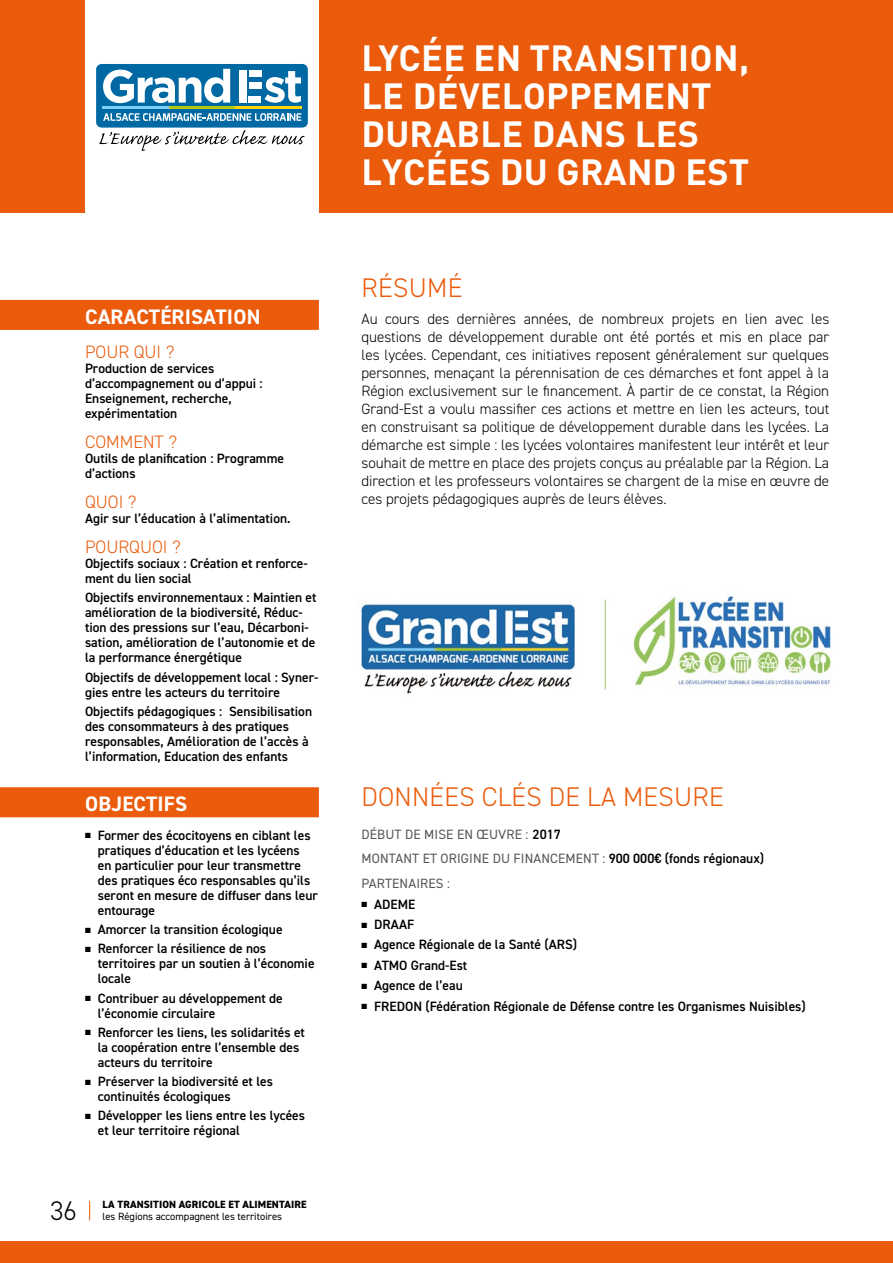
<style>
.page{position:relative;width:893px;height:1263px;background:#fff}
.page>*{position:absolute;margin:0;border:0;box-sizing:border-box;transform-origin:0 0}
.t1{font:700 36px/37.8px "DIN";letter-spacing:.005em;color:#fff}
.t2{font:300 27px "DIN2014";letter-spacing:.01em;color:#ea5b0b}
.t3{font:300 27px "DIN2014";color:#000}
.t4{font:700 21px "DIN2014";letter-spacing:.01em;color:#fff}
.t5{font:300 18px "DIN2014";color:#ea5b0b}
.t6{font:300 15px/18px "DIN2014";color:#000;text-align:justify}
.t7{font:600 13.5px/15px "DIN2014";color:#000}
.t8{font:13.5px/24.8px "DIN2014";letter-spacing:.01em;color:#575756}
.t9{font:10.5px "DIN2014";color:#000}
.t10{font:800 10.5px "DIN2014";letter-spacing:.01em;color:#000}
.s1{font-weight:600;color:#000}
</style>
<div class="page">
<div style="left:0;top:0;width:893px;height:213px;background:#ea5b0b"></div>
<div style="left:0;top:1242px;width:893px;height:21px;background:#ea5b0b"></div>
<div style="left:85px;top:0;width:234px;height:234px;background:#fff"></div>
<svg style="left:89px;top:1201px;width:1px;height:19px"></svg>
<div style="left:0;top:300px;width:319px;height:30px;background:#ea5b0b"></div>
<div style="left:0;top:787px;width:319px;height:30px;background:#ea5b0b"></div>
<div style="left:95px;top:63px;width:214px;height:65px;background:#0068a3;border-radius:6px"></div>
<div style="left:95px;top:62px;width:214px;height:67px;border:1px solid #fff;border-radius:6px"></div>
<svg style="left:103px;top:113px;width:198px;height:8px"></svg>
<svg style="left:103px;top:69px;width:127px;height:34px"></svg>
<svg style="left:265px;top:71px;width:36px;height:32px"></svg>
<div style="left:249px;top:96px;width:12px;height:6px;background:#fff"></div>
<div style="left:249px;top:83px;width:12px;height:6px;background:#fff"></div>
<div style="left:249px;top:70px;width:12px;height:6px;background:#fff"></div>
<div style="left:239px;top:70px;width:7px;height:32px;background:#fff"></div>
<hr style="left:103px;top:107px;width:66px;height:2px;background:#7ccef5">
<hr style="left:169px;top:107px;width:66px;height:2px;background:#afca0b">
<hr style="left:235px;top:107px;width:67px;height:2px;background:#ffd500">
<svg style="left:99px;top:130px;width:206px;height:21px"></svg>
<img style="left:361px;top:595px;width:470px;height:99px">
<h3 class="t4" style="left:85px;top:302px;width:177px">CARACTÉRISATION</h3>
<h3 class="t5" style="left:85px;top:341px;width:91px">POUR QUI ?</h3>
<p class="t7" style="left:85px;top:360px;width:179px">Production de services d’accompagnement ou d’appui :<br>Enseignement, recherche, expérimentation</p>
<h3 class="t5" style="left:85px;top:431px;width:94px">COMMENT ?</h3>
<p class="t7" style="left:85px;top:450px;width:201px">Outils de planification : Programme d’actions</p>
<h3 class="t5" style="left:85px;top:491px;width:53px">QUOI ?</h3>
<p class="t7" style="left:85px;top:511px;width:207px">Agir sur l’éducation à l’alimentation.</p>
<h3 class="t5" style="left:85px;top:536px;width:97px">POURQUOI ?</h3>
<p class="t7" style="left:85px;top:556px;width:224px">Objectifs sociaux : Création et renforce&shy;ment du lien social</p>
<p class="t7" style="left:85px;top:590px;width:233px">Objectifs environnementaux : Maintien et amélioration de la biodiversité, Réduc&shy;tion des pressions sur l’eau, Décarboni&shy;sation, amélioration de l’autonomie et de la performance énergétique</p>
<p class="t7" style="left:85px;top:669px;width:235px">Objectifs de développement local : Syner&shy;gies entre les acteurs du territoire</p>
<p class="t7" style="left:85px;top:703px;width:229px">Objectifs pédagogiques : Sensibilisation des consommateurs à des pratiques responsables, Amélioration de l’accès à l’information, Education des enfants</p>
<h3 class="t4" style="left:85px;top:790px;width:103px">OBJECTIFS</h3>
<p class="t7" style="left:98px;top:827px;width:222px;text-indent:-13px">■ Former des écocitoyens en ciblant les pratiques d’éducation et les lycéens<br>en particulier pour leur transmettre des pratiques éco responsables qu’ils seront en mesure de diffuser dans leur entourage</p>
<p class="t7" style="left:85px;top:922px;width:199px">■ Amorcer la transition écologique</p>
<p class="t7" style="left:98px;top:941px;width:218px;text-indent:-13px">■ Renforcer la résilience de nos territoires par un soutien à l’économie locale</p>
<p class="t7" style="left:98px;top:990px;width:186px;text-indent:-13px">■ Contribuer au développement de l’économie circulaire</p>
<p class="t7" style="left:98px;top:1024px;width:209px;text-indent:-13px">■ Renforcer les liens, les solidarités et la coopération entre l’ensemble des acteurs du territoire</p>
<p class="t7" style="left:98px;top:1074px;width:177px;text-indent:-13px">■ Préserver la biodiversité et les continuités écologiques</p>
<p class="t7" style="left:98px;top:1108px;width:209px;text-indent:-13px">■ Développer les liens entre les lycées et leur territoire régional</p>
<h2 class="t3" style="left:50px;top:1195px;width:28px">36</h2>
<p class="t10" style="left:103px;top:1198px;width:205px">LA TRANSITION AGRICOLE ET ALIMENTAIRE</p>
<p class="t9" style="left:103px;top:1210px;width:181px">les Régions accompagnent les territoires</p>
<h1 class="t1" style="left:361px;top:38px;width:389px">LYCÉE EN TRANSITION,<br>LE DÉVELOPPEMENT<br>DURABLE DANS LES<br>LYCÉES DU GRAND EST</h1>
<h2 class="t2" style="left:362px;top:272px;width:102px">RÉSUMÉ</h2>
<p class="t6" style="left:361px;top:310px;width:469px">Au cours des dernières années, de nombreux projets en lien avec les questions de développement durable ont été portés et mis en place par les lycées. Cependant, ces initiatives reposent généralement sur quelques personnes, menaçant la pérennisation de ces démarches et font appel à la Région exclusivement sur le financement. À partir de ce constat, la Région Grand-Est a voulu massifier ces actions et mettre en lien les acteurs, tout en construisant sa politique de développement durable dans les lycées. La démarche est simple : les lycées volontaires manifestent leur intérêt et leur souhait de mettre en place des projets conçus au préalable par la Région. La direction et les professeurs volontaires se chargent de la mise en œuvre de ces projets pédagogiques auprès de leurs élèves.</p>
<h2 class="t2" style="left:362px;top:780px;width:364px">DONNÉES CLÉS DE LA MESURE</h2>
<p class="t8" style="left:361px;top:821px;width:404px">DÉBUT DE MISE EN ŒUVRE : <span class="s1">2017<br></span>MONTANT ET ORIGINE DU FINANCEMENT : <span class="s1">900 000€ (fonds régionaux)<br></span>PARTENAIRES :</p>
<p class="t7" style="left:361px;top:896px;width:55px">■ ADEME</p>
<p class="t7" style="left:361px;top:916px;width:54px">■ DRAAF</p>
<p class="t7" style="left:361px;top:937px;width:217px">■ Agence Régionale de la Santé (ARS)</p>
<p class="t7" style="left:361px;top:957px;width:107px">■ ATMO Grand-Est</p>
<p class="t7" style="left:361px;top:978px;width:103px">■ Agence de l’eau</p>
<p class="t7" style="left:361px;top:998px;width:446px">■ FREDON (Fédération Régionale de Défense contre les Organismes Nuisibles)</p>
</div>
